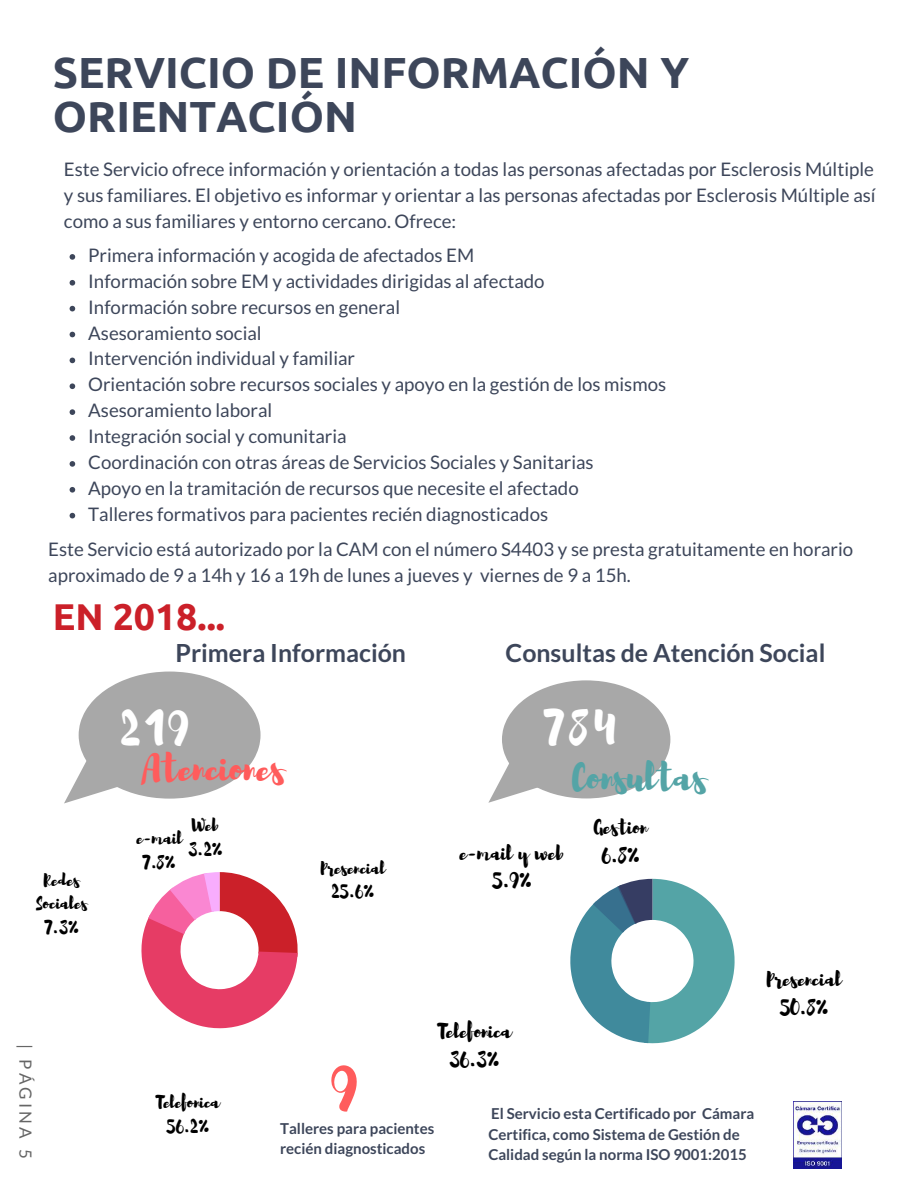
<style>
.page{position:relative;width:918px;height:1188px;background:#fff}
.page>*{position:absolute;margin:0;border:0;box-sizing:border-box;transform-origin:0 0}
.t1{font:55.95px "Brusher";color:#ff5c5c}
.t2{font:700 43.65px/43.8px "Ubuntu";color:#3d465a}
.t3{font:43.65px "Brusher";letter-spacing:.12em;color:#fff}
.t4{font:37.35px "Brusher";color:#ff5c5c}
.t5{font:700 37.35px "Ubuntu";color:#cb2029}
.t6{font:37.35px "Brusher";color:#54a4a6}
.t7{font:700 24.9px "Lato";color:#3d465a}
.t8{font:19.95px/27.9px "Brusher";color:#000;text-align:center}
.t9{font:18.75px/25.8px "Lato";color:#3d465a}
.t10{font:17.25px/23.7px "Brusher";color:#000;text-align:center}
.t11{font:16.8px "Lato";letter-spacing:.19em;color:#666}
.t12{font:700 15px/20.2px "Lato";color:#3d465a}
</style>
<div class="page">
<svg style="left:570px;top:879px;width:165px;height:165px"></svg>
<svg style="left:70px;top:254px;width:5px;height:6px"></svg>
<svg style="left:70px;top:280px;width:5px;height:6px"></svg>
<svg style="left:70px;top:306px;width:5px;height:5px"></svg>
<svg style="left:70px;top:332px;width:5px;height:5px"></svg>
<svg style="left:70px;top:358px;width:5px;height:5px"></svg>
<svg style="left:70px;top:383px;width:5px;height:6px"></svg>
<svg style="left:70px;top:409px;width:5px;height:6px"></svg>
<svg style="left:70px;top:435px;width:5px;height:6px"></svg>
<svg style="left:70px;top:461px;width:5px;height:6px"></svg>
<svg style="left:70px;top:487px;width:5px;height:6px"></svg>
<svg style="left:70px;top:513px;width:5px;height:5px"></svg>
<svg style="left:64px;top:672px;width:197px;height:132px"></svg>
<svg style="left:488px;top:680px;width:182px;height:123px"></svg>
<svg style="left:141px;top:872px;width:157px;height:156px"></svg>
<img style="left:794px;top:1101px;width:47px;height:68px">
<h2 class="t2" style="left:53px;top:50px;width:638px">SERVICIO DE INFORMACIÓN Y<br>ORIENTACIÓN</h2>
<p class="t9" style="left:64px;top:156px;width:813px;text-align:justify">Este Servicio ofrece información y orientación a todas las personas afectadas por Esclerosis Múltiple y sus familiares. El objetivo es informar y orientar a las personas afectadas por Esclerosis Múltiple así como a sus familiares y entorno cercano. Ofrece:</p>
<p class="t9" style="left:88px;top:242px;width:579px">Primera información y acogida de afectados EM<br>Información sobre EM y actividades dirigidas al afectado<br>Información sobre recursos en general<br>Asesoramiento social<br>Intervención individual y familiar<br>Orientación sobre recursos sociales y apoyo en la gestión de los mismos Asesoramiento laboral<br>Integración social y comunitaria<br>Coordinación con otras áreas de Servicios Sociales y Sanitarias<br>Apoyo en la tramitación de recursos que necesite el afectado<br>Talleres formativos para pacientes recién diagnosticados</p>
<p class="t9" style="left:48px;top:536px;width:807px">Este Servicio está autorizado por la CAM con el número S4403 y se presta gratuitamente en horario aproximado de 9 a 14h y 16 a 19h de lunes a jueves y viernes de 9 a 15h.</p>
<h3 class="t5" style="left:53px;top:595px;width:174px">EN 2018...</h3>
<h3 class="t7" style="left:175px;top:638px;width:232px">Primera Información</h3>
<h3 class="t7" style="left:506px;top:638px;width:321px">Consultas de Atención Social</h3>
<p class="t10" style="left:36px;top:867px;width:53px">Redes<br>Sociales<br>7.3%</p>
<p class="t11" style="left:36px;top:1044px;width:115px;rotate:90deg">| PÁGINA 5</p>
<h2 class="t3" style="left:544px;top:698px;width:73px">784</h2>
<h2 class="t3" style="left:119px;top:699px;width:71px">219</h2>
<h3 class="t4" style="left:145px;top:744px;width:141px">Atenciones</h3>
<h3 class="t6" style="left:572px;top:752px;width:136px">Consultas</h3>
<p class="t10" style="left:188px;top:813px;width:36px;text-align:left">Web<br>3.2%</p>
<p class="t10" style="left:136px;top:826px;width:47px">e-mail<br>7.8%</p>
<p class="t10" style="left:321px;top:855px;width:66px">Presencial<br>25.6%</p>
<p class="t8" style="left:594px;top:812px;width:55px">Gestion</p>
<p class="t8" style="left:459px;top:838px;width:106px">e-mail y web</p>
<p class="t8" style="left:601px;top:840px;width:40px">6.8%</p>
<p class="t8" style="left:491px;top:866px;width:42px">5.9%</p>
<p class="t10" style="left:156px;top:1089px;width:66px">Telefonica<br>56.2%</p>
<p class="t8" style="left:437px;top:1017px;width:76px">Telefonica<br>36.3%</p>
<h1 class="t1" style="left:331px;top:1052px;width:27px">9</h1>
<p class="t12" style="left:280px;top:1118px;width:156px">Talleres para pacientes recién diagnosticados</p>
<p class="t12" style="left:488px;top:1103px;width:268px">El Servicio esta Certificado por Cámara<br>Certifica, como Sistema de Gestión de<br>Calidad según la norma ISO 9001:2015</p>
<p class="t8" style="left:767px;top:965px;width:76px">Presencial<br>50.8%</p>
</div>
